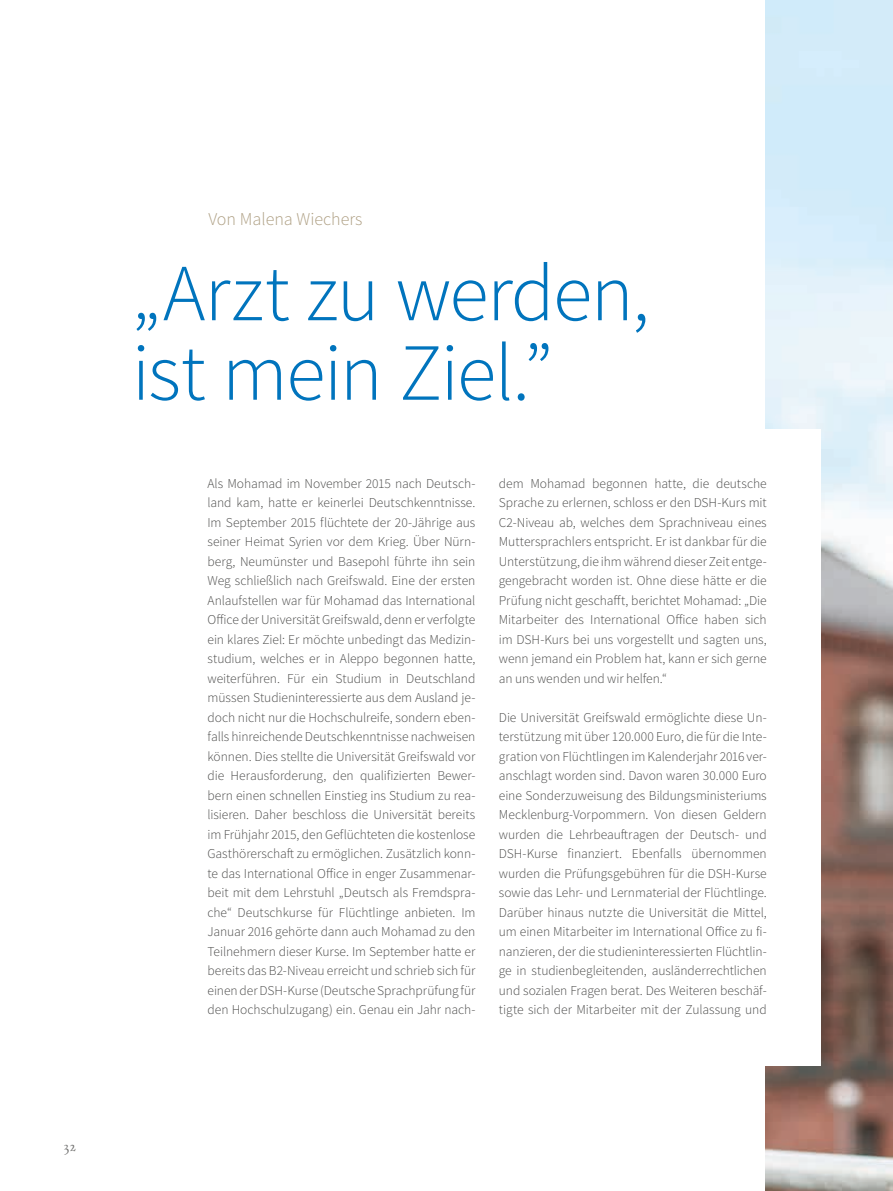
<style>
.page{position:relative;width:893px;height:1191px;background:#fff}
.page>*{position:absolute;margin:0;border:0;box-sizing:border-box;transform-origin:0 0}
.t1{font:300 81px/79.5px "Source Sans Pro";letter-spacing:-.02em;color:#0074bd}
.t2{font:300 18px "Source Sans Pro";color:#ae9f83}
.t3{font:300 13.5px/19.5px "Source Sans Pro";letter-spacing:-.005em;color:#4b4b4a;text-align:justify}
.t4{font:13.5px "Day Roman";color:#70706f}
</style>
<div class="page">
<img style="left:765px;top:0;width:128px;height:1191px">
<div style="left:163px;top:429px;width:658px;height:636px;background:#fff"></div>
<p class="t4" style="left:64px;top:1137px;width:14px">32</p>
<h2 class="t2" style="left:208px;top:208px;width:155px">Von Malena Wiechers</h2>
<h1 class="t1" style="left:132px;top:254px;width:519px">„Arzt zu werden, ist mein Ziel.”</h1>
<p class="t3" style="left:207px;top:473px;width:269px">Als Mohamad im November 2015 nach Deutsch&shy;land kam, hatte er keinerlei Deutschkenntnisse.<br>Im September 2015 flüchtete der 20-Jährige aus seiner Heimat Syrien vor dem Krieg. Über Nürn&shy;berg, Neumünster und Basepohl führte ihn sein Weg schließlich nach Greifswald. Eine der ersten Anlaufstellen war für Mohamad das International Office der Universität Greifswald, denn er verfolgte ein klares Ziel: Er möchte unbedingt das Medizin&shy;studium, welches er in Aleppo begonnen hatte, weiterführen. Für ein Studium in Deutschland müssen Studieninteressierte aus dem Ausland je&shy;doch nicht nur die Hochschulreife, sondern eben&shy;falls hinreichende Deutschkenntnisse nachweisen können. Dies stellte die Universität Greifswald vor die Herausforderung, den qualifizierten Bewer&shy;bern einen schnellen Einstieg ins Studium zu rea&shy;lisieren. Daher beschloss die Universität bereits im Frühjahr 2015, den Geflüchteten die kostenlose Gasthörerschaft zu ermöglichen. Zusätzlich konn&shy;te das International Office in enger Zusammenar&shy;beit mit dem Lehrstuhl „Deutsch als Fremdspra&shy;che“ Deutschkurse für Flüchtlinge anbieten. Im Januar 2016 gehörte dann auch Mohamad zu den Teilnehmern dieser Kurse. Im September hatte er bereits das B2-Niveau erreicht und schrieb sich für einen der DSH-Kurse (Deutsche Sprachprüfung für den Hochschulzugang) ein. Genau ein Jahr nach-</p>
<p class="t3" style="left:499px;top:473px;width:269px">dem Mohamad begonnen hatte, die deutsche Sprache zu erlernen, schloss er den DSH-Kurs mit C2-Niveau ab, welches dem Sprachniveau eines Muttersprachlers entspricht. Er ist dankbar für die Unterstützung, die ihm während dieser Zeit entge&shy;gengebracht worden ist. Ohne diese hätte er die Prüfung nicht geschafft, berichtet Mohamad: „Die Mitarbeiter des International Office haben sich im DSH-Kurs bei uns vorgestellt und sagten uns, wenn jemand ein Problem hat, kann er sich gerne an uns wenden und wir helfen.“</p>
<p class="t3" style="left:499px;top:707px;width:269px">Die Universität Greifswald ermöglichte diese Un&shy;terstützung mit über 120.000 Euro, die für die Inte&shy;gration von Flüchtlingen im Kalenderjahr 2016 ver&shy;anschlagt worden sind. Davon waren 30.000 Euro eine Sonderzuweisung des Bildungsministeriums Mecklenburg-Vorpommern. Von diesen Geldern wurden die Lehrbeauftragen der Deutsch- und DSH-Kurse finanziert. Ebenfalls übernommen wurden die Prüfungsgebühren für die DSH-Kurse sowie das Lehr- und Lernmaterial der Flüchtlinge.<br>Darüber hinaus nutzte die Universität die Mittel, um einen Mitarbeiter im International Office zu fi&shy;nanzieren, der die studieninteressierten Flüchtlin&shy;ge in studienbegleitenden, ausländerrechtlichen und sozialen Fragen berat. Des Weiteren beschäf&shy;tigte sich der Mitarbeiter mit der Zulassung und</p>
</div>
